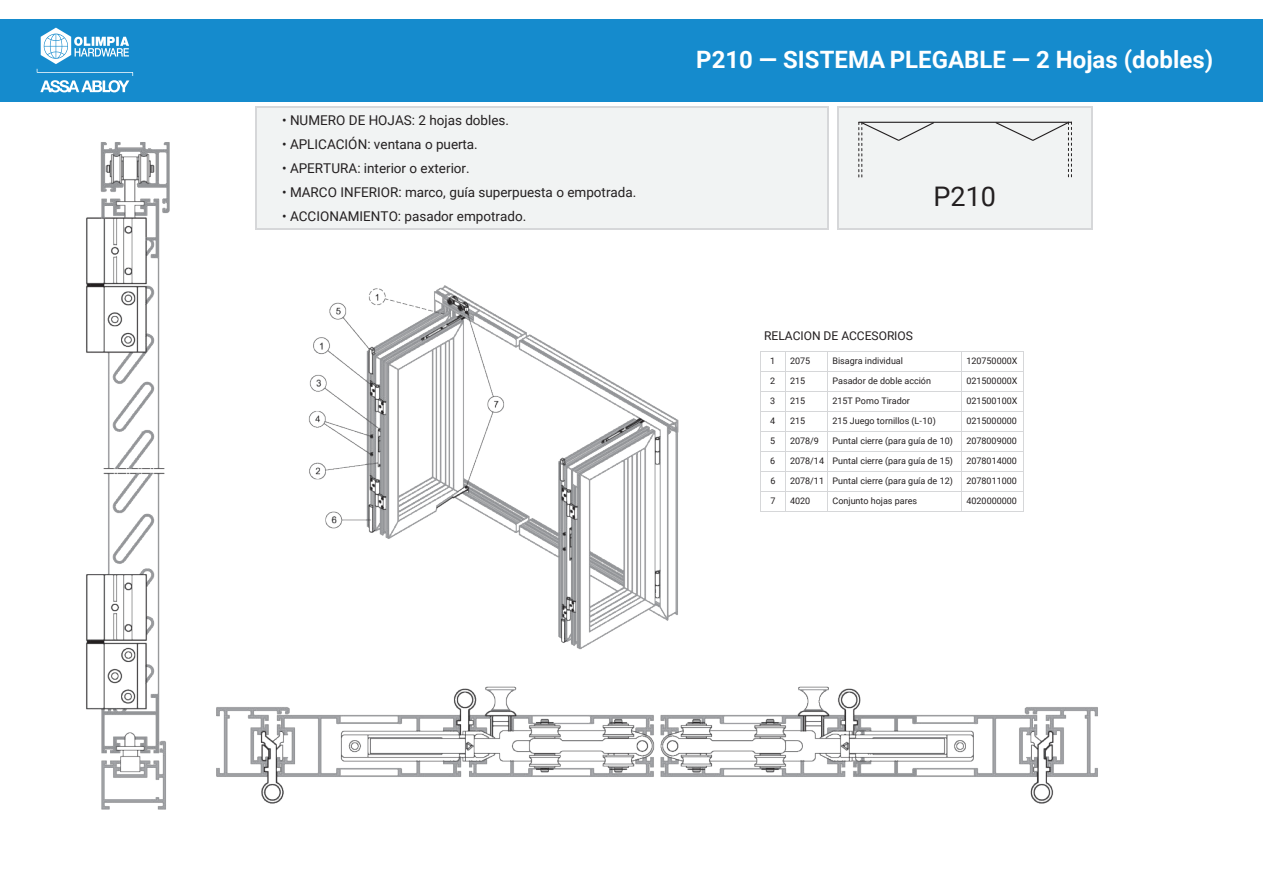
<style>
.page{position:relative;width:1263px;height:893px;background:#fff}
.page>*{position:absolute;margin:0;border:0;box-sizing:border-box;transform-origin:0 0}
.t1{font:27px "Roboto";color:#231f20}
.t2{font:700 24px "Roboto";color:#fff}
.t3{font:13.5px "Roboto";color:#231f20}
.t4{font:12px "Roboto";color:#231f20}
.t5{font:9px "Roboto";letter-spacing:-.005em;color:#231f20}
</style>
<div class="page">
<div style="left:0;top:19px;width:1263px;height:83px;background:#158bcd"></div>
<svg style="left:37px;top:28px;width:96px;height:64px"></svg>
<div style="left:255px;top:106px;width:574px;height:124px;background:#f1f3f3"></div>
<hr style="left:255px;top:106px;width:2px;height:122px;background:#d6d7d9">
<hr style="left:827px;top:106px;width:2px;height:122px;background:#d6d7d9">
<hr style="left:255px;top:106px;width:574px;height:2px;background:#d6d7d9">
<hr style="left:255px;top:228px;width:574px;height:2px;background:#d6d7d9">
<hr style="left:760px;top:351px;width:1px;height:160px;background:#d6d7d9">
<hr style="left:785px;top:352px;width:1px;height:159px;background:#d6d7d9">
<hr style="left:827px;top:352px;width:1px;height:159px;background:#d6d7d9">
<hr style="left:961px;top:352px;width:1px;height:159px;background:#d6d7d9">
<hr style="left:1022px;top:351px;width:1px;height:160px;background:#d6d7d9">
<hr style="left:760px;top:351px;width:263px;height:1px;background:#d6d7d9">
<hr style="left:760px;top:371px;width:263px;height:1px;background:#d6d7d9">
<hr style="left:760px;top:391px;width:263px;height:1px;background:#d6d7d9">
<hr style="left:760px;top:411px;width:263px;height:1px;background:#d6d7d9">
<hr style="left:760px;top:431px;width:263px;height:1px;background:#d6d7d9">
<hr style="left:760px;top:451px;width:263px;height:1px;background:#d6d7d9">
<hr style="left:760px;top:471px;width:263px;height:1px;background:#d6d7d9">
<hr style="left:760px;top:491px;width:263px;height:1px;background:#d6d7d9">
<hr style="left:760px;top:511px;width:263px;height:1px;background:#d6d7d9">
<div style="left:838px;top:107px;width:255px;height:123px;background:#f1f3f3"></div>
<hr style="left:838px;top:107px;width:1px;height:121px;background:#d6d7d9">
<hr style="left:1091px;top:107px;width:2px;height:121px;background:#d6d7d9">
<hr style="left:838px;top:107px;width:255px;height:1px;background:#d6d7d9">
<hr style="left:838px;top:228px;width:255px;height:2px;background:#d6d7d9">
<hr style="left:859px;top:122px;width:212px;height:1px;background:#231f20">
<svg style="left:994px;top:121px;width:78px;height:57px"></svg>
<svg style="left:858px;top:121px;width:77px;height:57px"></svg>
<img style="left:308px;top:285px;width:371px;height:365px">
<img style="left:86px;top:142px;width:84px;height:668px">
<img style="left:216px;top:686px;width:882px;height:118px">
<h3 class="t3" style="left:282px;top:111px;width:228px">• NUMERO DE HOJAS: 2 hojas dobles.</h3>
<h3 class="t3" style="left:282px;top:135px;width:197px">• APLICACIÓN: ventana o puerta.</h3>
<h3 class="t3" style="left:282px;top:159px;width:189px">• APERTURA: interior o exterior.</h3>
<h3 class="t3" style="left:282px;top:183px;width:356px">• MARCO INFERIOR: marco, guía superpuesta o empotrada.</h3>
<h3 class="t3" style="left:282px;top:207px;width:246px">• ACCIONAMIENTO: pasador empotrado.</h3>
<h2 class="t2" style="left:696px;top:43px;width:518px">P210 — SISTEMA PLEGABLE — 2 Hojas (dobles)</h2>
<h1 class="t1" style="left:933px;top:177px;width:64px">P210</h1>
<h3 class="t4" style="left:764px;top:328px;width:150px">RELACION DE ACCESORIOS</h3>
<p class="t5" style="left:770px;top:355px;width:7px">1</p>
<p class="t5" style="left:790px;top:355px;width:22px">2075</p>
<p class="t5" style="left:832px;top:355px;width:72px">Bisagra individual</p>
<p class="t5" style="left:966px;top:355px;width:52px">120750000X</p>
<p class="t5" style="left:770px;top:375px;width:7px">2</p>
<p class="t5" style="left:790px;top:375px;width:17px">215</p>
<p class="t5" style="left:832px;top:375px;width:100px">Pasador de doble acción</p>
<p class="t5" style="left:966px;top:375px;width:52px">021500000X</p>
<p class="t5" style="left:770px;top:395px;width:7px">3</p>
<p class="t5" style="left:790px;top:395px;width:17px">215</p>
<p class="t5" style="left:832px;top:395px;width:79px">215T Pomo Tirador</p>
<p class="t5" style="left:966px;top:395px;width:52px">021500100X</p>
<p class="t5" style="left:770px;top:415px;width:7px">4</p>
<p class="t5" style="left:790px;top:415px;width:17px">215</p>
<p class="t5" style="left:833px;top:415px;width:105px">215 Juego tornillos (L-10)</p>
<p class="t5" style="left:966px;top:415px;width:52px">0215000000</p>
<p class="t5" style="left:770px;top:435px;width:7px">5</p>
<p class="t5" style="left:790px;top:435px;width:30px">2078/9</p>
<p class="t5" style="left:833px;top:435px;width:122px">Puntal cierre (para guía de 10)</p>
<p class="t5" style="left:966px;top:435px;width:52px">2078009000</p>
<p class="t5" style="left:770px;top:455px;width:7px">6</p>
<p class="t5" style="left:790px;top:455px;width:164px">2078/14 Puntal cierre (para guía de 15)</p>
<p class="t5" style="left:966px;top:455px;width:52px">2078014000</p>
<p class="t5" style="left:770px;top:475px;width:7px">6</p>
<p class="t5" style="left:790px;top:475px;width:164px">2078/11 Puntal cierre (para guía de 12)</p>
<p class="t5" style="left:966px;top:475px;width:52px">2078011000</p>
<p class="t5" style="left:770px;top:495px;width:7px">7</p>
<p class="t5" style="left:790px;top:495px;width:22px">4020</p>
<p class="t5" style="left:833px;top:495px;width:86px">Conjunto hojas pares</p>
<p class="t5" style="left:967px;top:495px;width:52px">4020000000</p>
</div>
